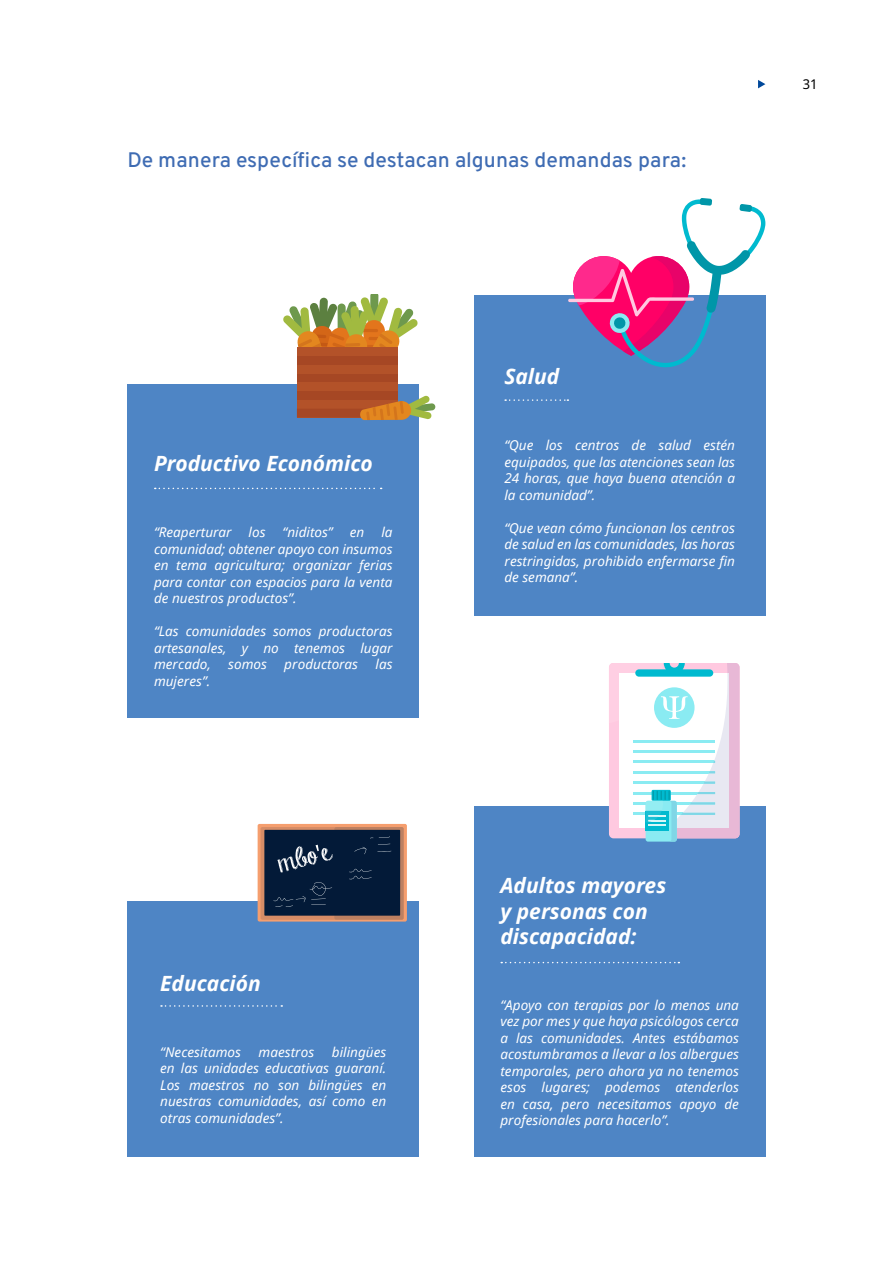
<style>
.page{position:relative;width:893px;height:1263px;background:#fff}
.page>*{position:absolute;margin:0;border:0;box-sizing:border-box;transform-origin:0 0}
.t1{font:italic 700 21px/25.2px "Noto Sans";color:#fff}
.t2{font:500 21px "Overpass";color:#3f6cb3}
.t3{font:italic 13.5px/16.5px "Noto Sans";color:#fff;text-align:justify}
.t4{font:13.5px "Noto Sans";color:#000}
</style>
<div class="page">
<svg style="left:758px;top:80px;width:7px;height:8px"></svg>
<div style="left:474px;top:295px;width:291px;height:321px;background:#4e85c5"></div>
<div style="left:128px;top:901px;width:291px;height:255px;background:#4e85c5"></div>
<div style="left:128px;top:384px;width:291px;height:334px;background:#4e85c5"></div>
<div style="left:474px;top:806px;width:291px;height:351px;background:#4e85c5"></div>
<svg style="left:568px;top:198px;width:197px;height:170px"></svg>
<svg style="left:283px;top:295px;width:152px;height:125px"></svg>
<div style="left:646px;top:801px;width:31px;height:41px;background:#72c3e0;border-radius:2px"></div>
<svg style="left:609px;top:663px;width:131px;height:178px"></svg>
<div style="left:258px;top:824px;width:149px;height:97px;background:#f59e6e;border-radius:2px"></div>
<svg style="left:261px;top:827px;width:143px;height:93px;background:#232e43"></svg>
<svg style="left:155px;top:488px;width:227px;height:1px"></svg>
<svg style="left:161px;top:1005px;width:121px;height:2px"></svg>
<svg style="left:501px;top:962px;width:178px;height:1px"></svg>
<svg style="left:505px;top:399px;width:63px;height:2px"></svg>
<h1 class="t2" style="left:128px;top:143px;width:560px">De manera específica se destacan algunas demandas para:</h1>
<p class="t4" style="left:803px;top:75px;width:16px">31</p>
<h1 class="t1" style="left:154px;top:451px;width:220px">Productivo Económico</h1>
<p class="t3" style="left:154px;top:524px;width:240px;text-indent:227px">la comunidad; obtener apoyo con insumos en tema agricultura; organizar ferias para contar con espacios para la venta de nuestros productos”.</p>
<p class="t3" style="left:154px;top:623px;width:240px">“Las comunidades somos productoras artesanales, y no tenemos lugar mercado,</p>
<p class="t3" style="left:154px;top:524px;width:79px">“Reaperturar</p>
<p class="t3" style="left:249px;top:524px;width:18px">los</p>
<p class="t3" style="left:283px;top:524px;width:52px">“niditos”</p>
<p class="t3" style="left:350px;top:524px;width:16px">en</p>
<p class="t3" style="left:228px;top:656px;width:40px">somos</p>
<p class="t3" style="left:284px;top:656px;width:75px">productoras</p>
<p class="t3" style="left:376px;top:656px;width:18px">las</p>
<p class="t3" style="left:154px;top:672px;width:58px">mujeres”.</p>
<h1 class="t1" style="left:160px;top:970px;width:102px">Educación</h1>
<p class="t3" style="left:160px;top:1043px;width:228px;text-indent:172px">bilingües en las unidades educativas guaraní.<br>Los maestros no son bilingües en nuestras comunidades, así como en otras comunidades”.</p>
<p class="t3" style="left:160px;top:1043px;width:82px">“Necesitamos</p>
<p class="t3" style="left:259px;top:1043px;width:57px">maestros</p>
<h1 class="t1" style="left:504px;top:363px;width:56px">Salud</h1>
<p class="t3" style="left:504px;top:436px;width:232px">“Que los centros de salud estén equipados, que las atenciones sean las 24 horas, que haya buena atención a la comunidad”.</p>
<p class="t3" style="left:504px;top:519px;width:232px">“Que vean cómo funcionan los centros de salud en las comunidades, las horas restringidas, prohibido enfermarse fin de semana”.</p>
<h1 class="t1" style="left:500px;top:872px;width:167px">Adultos mayores y personas con discapacidad:</h1>
<p class="t3" style="left:500px;top:996px;width:240px">“Apoyo con terapias por lo menos una vez por mes y que haya psicólogos cerca a las comunidades. Antes estábamos acostumbramos a llevar a los albergues temporales, pero ahora ya no tenemos esos lugares; podemos atenderlos en casa, pero necesitamos apoyo de profesionales para hacerlo”.</p>
</div>
